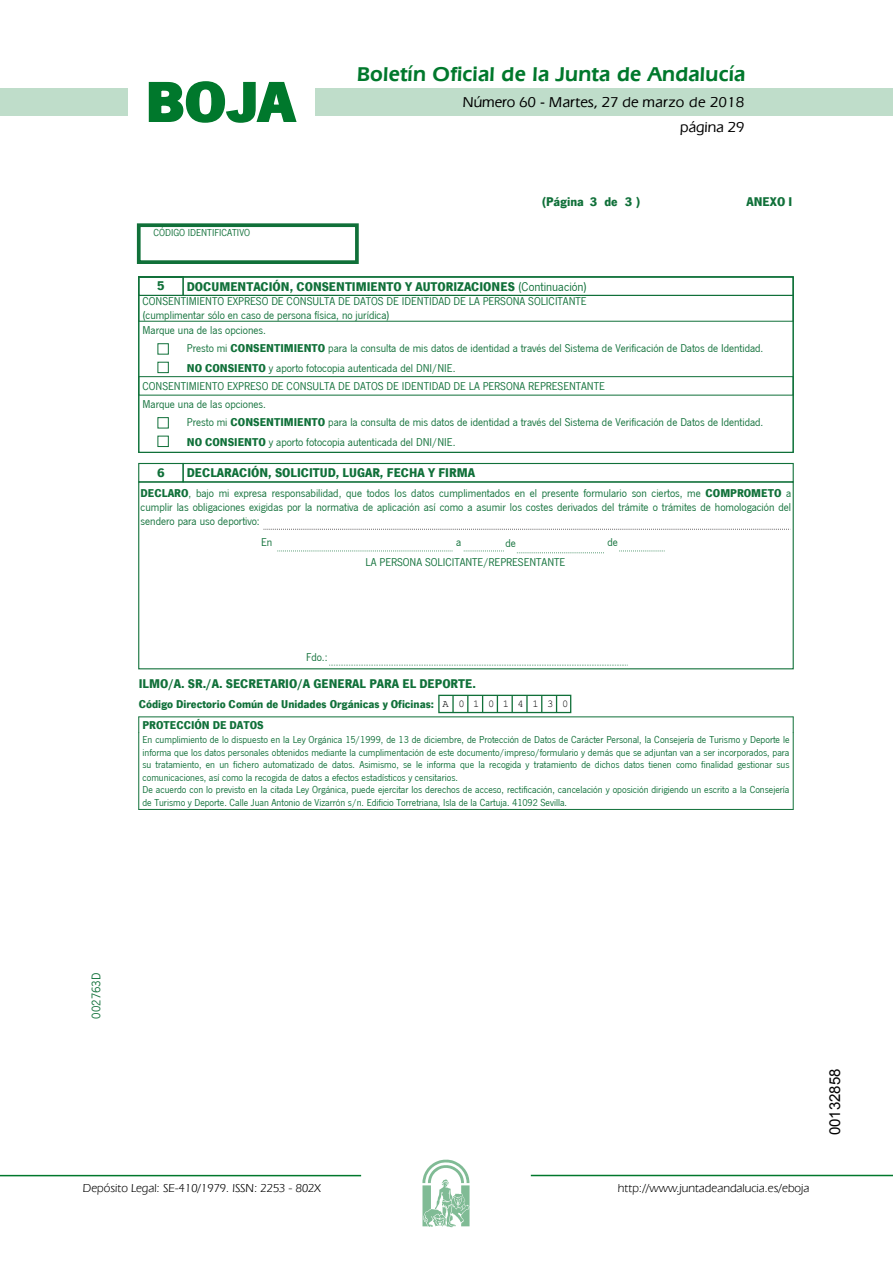
<style>
.page{position:relative;width:893px;height:1263px;background:#fff}
.page>*{position:absolute;margin:0;border:0;box-sizing:border-box;transform-origin:0 0}
.t1{font:700 57.75px "News Got T";color:#00782c;scale:1.14 1}
.t2{font:600 21px "Eras IT Cby BT";letter-spacing:.01em;color:#00782c}
.t3{font:500 15px/24.5px "Eras IT Cby BT";color:#000;text-align:right}
.t4{font:15px "Arial";color:#000}
.t5{font:700 13.05px "News Got T";color:#107039}
.t6{font:13.05px "News Got T";color:#107039}
.t7{font:12px "Eras IT Cby BT";color:#000}
.t8{font:11.7px/14.5px "News Got T";color:#107039}
.t9{font:700 11.7px/21.1px "News Got T";color:#107039}
.t10{font:10.5px/12.5px "News Got T";color:#107039}
.t11{font:10.5px "Courier New";letter-spacing:.815em;color:#000}
.s1{font-weight:400}
.s2{font-weight:700}
</style>
<div class="page">
<div style="left:315px;top:88px;width:577px;height:28px;background:#bfddca"></div>
<div style="left:0;top:88px;width:128px;height:28px;background:#bfddca"></div>
<hr style="left:0;top:1175px;width:361px;height:1px;background:#00782c">
<svg style="left:422px;top:1159px;width:47px;height:68px"></svg>
<hr style="left:531px;top:1175px;width:361px;height:1px;background:#00782c">
<svg style="left:148px;top:81px;width:149px;height:42px"></svg>
<div style="left:137px;top:223px;width:222px;height:41px;border:4px solid #107039"></div>
<svg style="left:138px;top:276px;width:656px;height:177px"></svg>
<div style="left:182px;top:276px;width:611px;height:20px;border:1px solid #107039"></div>
<div style="left:138px;top:295px;width:655px;height:27px;border:1px solid #107039"></div>
<div style="left:158px;top:344px;width:10px;height:10px;background:#fff"></div>
<div style="left:157px;top:343px;width:12px;height:11px;border:1px solid #107039"></div>
<div style="left:158px;top:362px;width:10px;height:11px;background:#fff"></div>
<div style="left:157px;top:362px;width:12px;height:11px;border:1px solid #107039"></div>
<div style="left:138px;top:376px;width:655px;height:19px;border:1px solid #107039"></div>
<div style="left:158px;top:418px;width:10px;height:10px;background:#fff"></div>
<div style="left:157px;top:417px;width:12px;height:11px;border:1px solid #107039"></div>
<div style="left:158px;top:436px;width:10px;height:11px;background:#fff"></div>
<div style="left:157px;top:436px;width:12px;height:11px;border:1px solid #107039"></div>
<div style="left:138px;top:463px;width:46px;height:20px;border:1px solid #107039"></div>
<div style="left:182px;top:463px;width:611px;height:20px;border:1px solid #107039"></div>
<div style="left:138px;top:481px;width:655px;height:188px;border:1px solid #107039"></div>
<svg style="left:264px;top:529px;width:525px;height:1px"></svg>
<svg style="left:277px;top:551px;width:176px;height:1px"></svg>
<svg style="left:464px;top:551px;width:40px;height:1px"></svg>
<svg style="left:517px;top:552px;width:87px;height:1px"></svg>
<svg style="left:619px;top:551px;width:46px;height:1px"></svg>
<svg style="left:329px;top:665px;width:299px;height:1px"></svg>
<hr style="left:138px;top:717px;width:655px;height:1px;background:#107039">
<svg style="left:792px;top:717px;width:1px;height:15px"></svg>
<svg style="left:138px;top:717px;width:1px;height:15px"></svg>
<hr style="left:138px;top:809px;width:655px;height:1px;background:#107039">
<hr style="left:792px;top:732px;width:1px;height:78px;background:#107039">
<hr style="left:138px;top:732px;width:1px;height:78px;background:#107039">
<div style="left:438px;top:695px;width:133px;height:18px;border:1px solid #107039"></div>
<svg style="left:452px;top:696px;width:1px;height:17px"></svg>
<svg style="left:467px;top:696px;width:1px;height:17px"></svg>
<svg style="left:482px;top:696px;width:1px;height:17px"></svg>
<svg style="left:496px;top:696px;width:2px;height:17px"></svg>
<svg style="left:511px;top:696px;width:2px;height:17px"></svg>
<svg style="left:526px;top:696px;width:1px;height:17px"></svg>
<svg style="left:541px;top:696px;width:1px;height:17px"></svg>
<svg style="left:556px;top:696px;width:1px;height:17px"></svg>
<h1 class="t1" style="left:145px;top:68px;width:133px">BOJA</h1>
<p class="t10" style="left:153px;top:227px;width:98px">CÓDIGO IDENTIFICATIVO</p>
<h2 class="t2" style="left:357px;top:62px;width:390px">Boletín Oficial de la Junta de Andalucía</h2>
<p class="t3" style="left:463px;top:90px;width:283px">Número 60 - Martes, 27 de marzo de 2018 página 29</p>
<p class="t5" style="left:541px;top:194px;width:44px">(Página</p>
<p class="t5" style="left:604px;top:194px;width:15px">de</p>
<p class="t5" style="left:625px;top:194px;width:17px">3 )</p>
<p class="t5" style="left:589px;top:194px;width:9px">3</p>
<p class="t5" style="left:746px;top:194px;width:47px">ANEXO I</p>
<p class="t5" style="left:157px;top:278px;width:9px">5</p>
<p class="t5" style="left:187px;top:278px;width:402px">DOCUMENTACIÓN, CONSENTIMIENTO Y AUTORIZACIONES <span class="s1">(Continuación)</span></p>
<p class="t8" style="left:142px;top:294px;width:445px">CONSENTIMIENTO EXPRESO DE CONSULTA DE DATOS DE IDENTIDAD DE LA PERSONA SOLICITANTE (cumplimentar sólo en caso de persona física, no jurídica)<br>Marque una de las opciones.</p>
<p class="t8" style="left:187px;top:338px;width:578px;line-height:20px">Presto mi <span class="s2">CONSENTIMIENTO</span> para la consulta de mis datos de identidad a través del Sistema de Verificación de Datos de Identidad.<br><span class="s2">NO CONSIENTO</span> y aporto fotocopia autenticada del DNI/NIE.</p>
<p class="t8" style="left:142px;top:377px;width:464px;line-height:18.5px">CONSENTIMIENTO EXPRESO DE CONSULTA DE DATOS DE IDENTIDAD DE LA PERSONA REPRESENTANTE<br>Marque una de las opciones.</p>
<p class="t8" style="left:187px;top:412px;width:578px;line-height:20px">Presto mi <span class="s2">CONSENTIMIENTO</span> para la consulta de mis datos de identidad a través del Sistema de Verificación de Datos de Identidad.<br><span class="s2">NO CONSIENTO</span> y aporto fotocopia autenticada del DNI/NIE.</p>
<p class="t5" style="left:157px;top:465px;width:9px">6</p>
<p class="t5" style="left:187px;top:465px;width:290px">DECLARACIÓN, SOLICITUD, LUGAR, FECHA Y FIRMA</p>
<p class="t8" style="left:140px;top:486px;width:652px;line-height:14.1px;text-align:justify"><span class="s2">DECLARO</span>, bajo mi expresa responsabilidad, que todos los datos cumplimentados en el presente formulario son ciertos, me <span class="s2">COMPROMETO</span> a cumplir las obligaciones exigidas por la normativa de aplicación así como a asumir los costes derivados del trámite o trámites de homologación del sendero para uso deportivo:</p>
<p class="t8" style="left:261px;top:535px;width:13px">En</p>
<p class="t8" style="left:456px;top:535px;width:7px">a</p>
<p class="t8" style="left:505px;top:536px;width:12px">de</p>
<p class="t8" style="left:607px;top:535px;width:12px">de</p>
<p class="t8" style="left:365px;top:555px;width:201px">LA PERSONA SOLICITANTE/REPRESENTANTE</p>
<p class="t8" style="left:306px;top:650px;width:23px">Fdo.:</p>
<p class="t5" style="left:139px;top:676px;width:339px">ILMO/A. SR./A. SECRETARIO/A GENERAL PARA EL DEPORTE.</p>
<p class="t9" style="left:142px;top:693px;width:293px;text-indent:-4px">Código Directorio Común de Unidades Orgánicas y Oficinas:<br>PROTECCIÓN DE DATOS</p>
<p class="t10" style="left:142px;top:734px;width:648px">En cumplimiento de lo dispuesto en la Ley Orgánica 15/1999, de 13 de diciembre, de Protección de Datos de Carácter Personal, la Consejería de Turismo y Deporte le informa que los datos personales obtenidos mediante la cumplimentación de este documento/impreso/formulario y demás que se adjuntan van a ser incorporados, para su tratamiento, en un fichero automatizado de datos. Asimismo, se le informa que la recogida y tratamiento de dichos datos tienen como finalidad gestionar sus comunicaciones, así como la recogida de datos a efectos estadísticos y censitarios.<br>De acuerdo con lo previsto en la citada Ley Orgánica, puede ejercitar los derechos de acceso, rectificación, cancelación y oposición dirigiendo un escrito a la Consejería de Turismo y Deporte. Calle Juan Antonio de Vizarrón s/n. Edificio Torretriana, Isla de la Cartuja. 41092 Sevilla.</p>
<p class="t11" style="left:442px;top:697px;width:127px">A01014130</p>
<p class="t6" style="left:89px;top:1019px;width:47px;rotate:-90deg">002763D</p>
<p class="t7" style="left:83px;top:1181px;width:239px">Depósito Legal: SE-410/1979. ISSN: 2253 - 802X</p>
<p class="t7" style="left:618px;top:1181px;width:193px">http://www.juntadeandalucia.es/eboja</p>
<p class="t4" style="left:825px;top:1135px;width:68px;rotate:-90deg">00132858</p>
</div>
